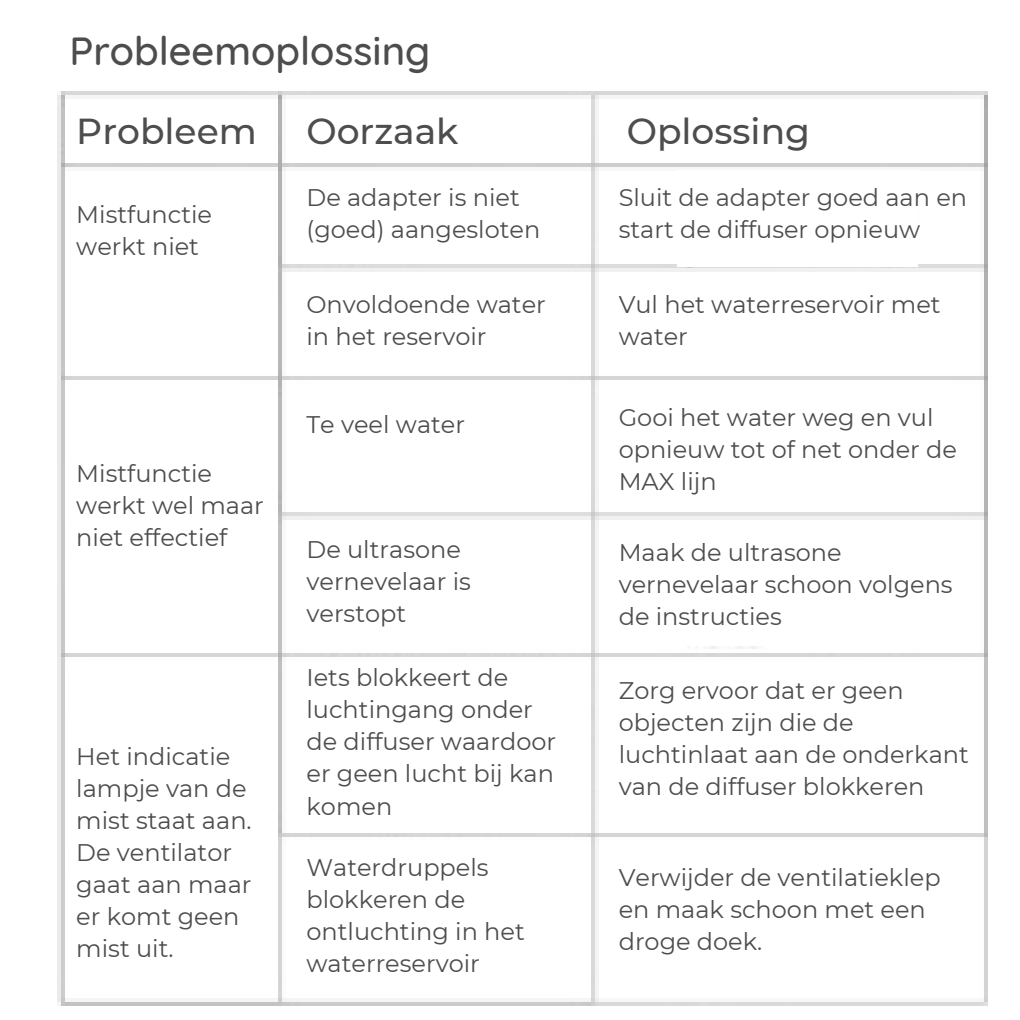
<style>
.page{position:relative;width:1020px;height:1020px;background:#fff}
.page>*{position:absolute;margin:0;border:0;box-sizing:border-box;transform-origin:0 0}
.t1{font:500 40px "Quicksand";color:#4d4d4d}
.t2{font:500 36px "Montserrat";color:#4d4d4d}
.t3{font:24px/32px "Montserrat";color:#4d4d4d}
</style>
<div class="page">
<img style="left:57px;top:91px;width:931px;height:915px">
<div style="left:88px;top:102px;width:156px;height:54px;background:#fff"></div>
<div style="left:335px;top:102px;width:228px;height:54px;background:#fff"></div>
<div style="left:678px;top:102px;width:228px;height:54px;background:#fff"></div>
<div style="left:317px;top:184px;width:246px;height:69px;background:#fff"></div>
<div style="left:678px;top:170px;width:240px;height:96px;background:#fff"></div>
<div style="left:317px;top:296px;width:228px;height:54px;background:#fff"></div>
<div style="left:76px;top:218px;width:198px;height:90px;background:#fff"></div>
<div style="left:307px;top:426px;width:228px;height:54px;background:#fff"></div>
<div style="left:317px;top:548px;width:228px;height:78px;background:#fff"></div>
<div style="left:69px;top:458px;width:187px;height:117px;background:#fff"></div>
<div style="left:317px;top:665px;width:267px;height:159px;background:#fff"></div>
<div style="left:69px;top:703px;width:205px;height:249px;background:#fff"></div>
<div style="left:317px;top:866px;width:249px;height:105px;background:#fff"></div>
<div style="left:678px;top:275px;width:240px;height:96px;background:#fff"></div>
<div style="left:664px;top:395px;width:273px;height:96px;background:#fff"></div>
<div style="left:671px;top:523px;width:240px;height:123px;background:#fff"></div>
<div style="left:680px;top:677px;width:264px;height:126px;background:#fff"></div>
<div style="left:671px;top:844px;width:240px;height:138px;background:#fff"></div>
<h1 class="t1" style="left:69px;top:19px;width:363px">Probleemoplossing</h1>
<h2 class="t2" style="left:76px;top:106px;width:182px">Probleem</h2>
<h2 class="t2" style="left:307px;top:106px;width:153px">Oorzaak</h2>
<h2 class="t2" style="left:627px;top:106px;width:185px">Oplossing</h2>
<p class="t3" style="left:76px;top:197px;width:137px">Mistfunctie werkt niet</p>
<p class="t3" style="left:76px;top:456px;width:189px">Mistfunctie werkt wel maar niet effectief</p>
<p class="t3" style="left:76px;top:740px;width:177px">Het indicatie lampje van de mist staat aan.<br>De ventilator gaat aan maar er komt geen mist uit.</p>
<p class="t3" style="left:306px;top:181px;width:235px">De adapter is niet (goed) aangesloten</p>
<p class="t3" style="left:306px;top:288px;width:241px">Onvoldoende water in het reservoir</p>
<p class="t3" style="left:306px;top:408px;width:160px">Te veel water</p>
<p class="t3" style="left:306px;top:533px;width:166px">De ultrasone vernevelaar is verstopt</p>
<p class="t3" style="left:306px;top:661px;width:251px">Iets blokkeert de luchtingang onder de diffuser waardoor er geen lucht bij kan komen</p>
<p class="t3" style="left:306px;top:851px;width:220px">Waterdruppels blokkeren de ontluchting in het waterreservoir</p>
<p class="t3" style="left:619px;top:181px;width:350px">Sluit de adapter goed aan en start de diffuser opnieuw</p>
<p class="t3" style="left:619px;top:288px;width:323px">Vul het waterreservoir met water</p>
<p class="t3" style="left:619px;top:401px;width:340px">Gooi het water weg en vul opnieuw tot of net onder de<br>MAX lijn</p>
<p class="t3" style="left:619px;top:536px;width:335px">Maak de ultrasone vernevelaar schoon volgens de instructies</p>
<p class="t3" style="left:619px;top:673px;width:352px">Zorg ervoor dat er geen objecten zijn die de luchtinlaat aan de onderkant van de diffuser blokkeren</p>
<p class="t3" style="left:619px;top:861px;width:323px">Verwijder de ventilatieklep en maak schoon met een droge doek.</p>
</div>
